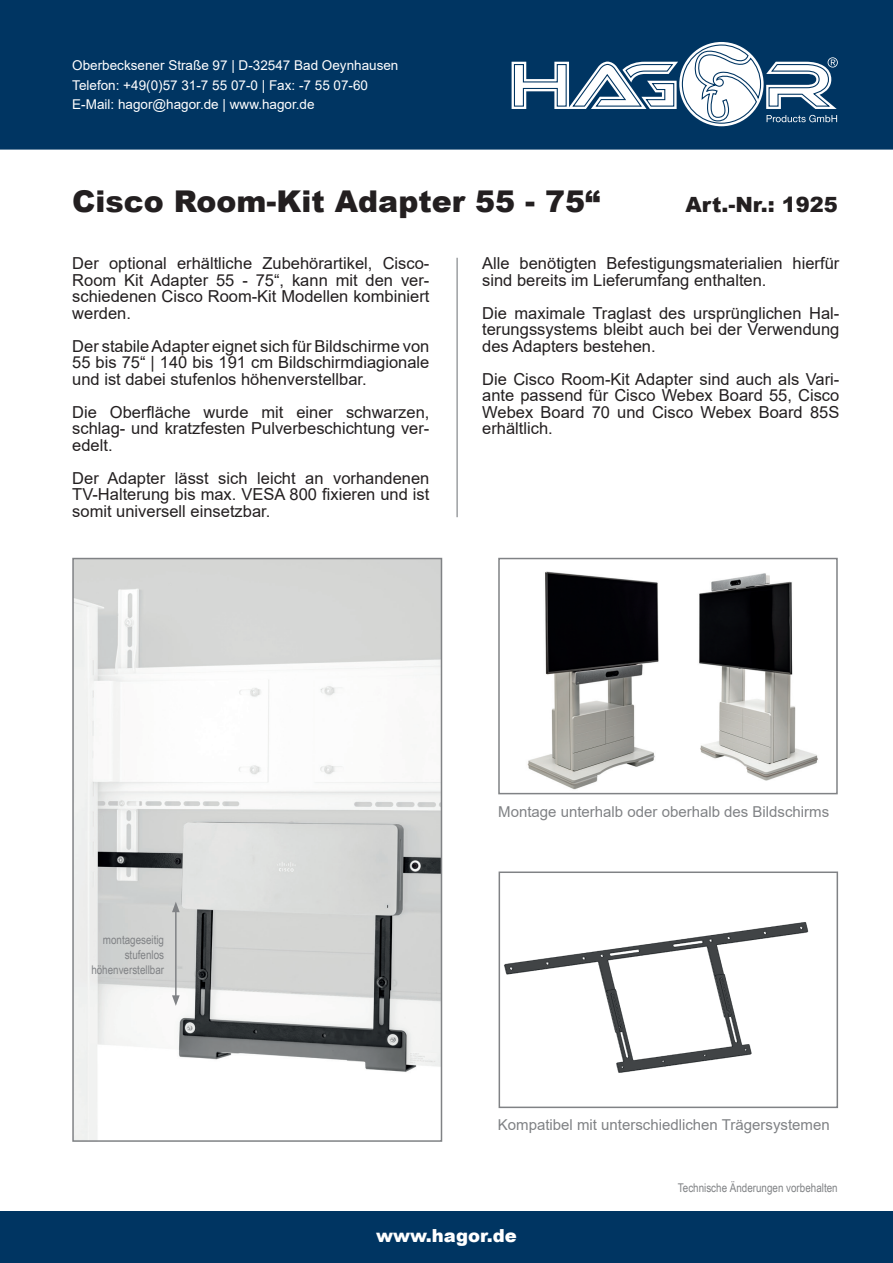
<style>
.page{position:relative;width:893px;height:1263px;background:#fff}
.page>*{position:absolute;margin:0;border:0;box-sizing:border-box;transform-origin:0 0}
.t1{font:900 30px "Arial";color:#231f20}
.t2{font:900 21px "Arial";color:#231f20}
.t3{font:900 18px "Arial";color:#fff}
.t4{font:16.5px/16.5px "Arial";color:#231f20;text-align:justify}
.t5{font:15px "Arial";color:#808285}
.t6{font:13.5px/19.5px "Arial";color:#fff}
.t7{font:12px/15px "Arial Narrow";color:#808285;text-align:right}
</style>
<div class="page">
<div style="left:0;top:1212px;width:893px;height:51px;background:#003562"></div>
<div style="left:0;top:0;width:893px;height:150px;background:#003562"></div>
<svg style="left:502px;top:39px;width:357px;height:92px"></svg>
<hr style="left:456px;top:258px;width:2px;height:259px;background:#9d9fa2">
<img style="left:504px;top:922px;width:305px;height:151px">
<div style="left:499px;top:871px;width:339px;height:237px;border:2px solid #808285"></div>
<img style="left:75px;top:561px;width:364px;height:578px">
<div style="left:72px;top:558px;width:370px;height:584px;border:2px solid #808285"></div>
<img style="left:527px;top:571px;width:132px;height:219px">
<div style="left:498px;top:558px;width:340px;height:236px;border:2px solid #808285"></div>
<img style="left:699px;top:573px;width:119px;height:208px">
<hr style="left:175px;top:910px;width:2px;height:88px;background:#808285">
<svg style="left:172px;top:902px;width:8px;height:10px"></svg>
<svg style="left:172px;top:995px;width:8px;height:11px"></svg>
<p class="t6" style="left:72px;top:56px;width:328px">Oberbecksener Straße 97 | D-32547 Bad Oeynhausen<br>Telefon: +49(0)57 31-7 55 07-0 | Fax: -7 55 07-60<br>E-Mail: hagor@hagor.de | www.hagor.de</p>
<h1 class="t1" style="left:72px;top:179px;width:529px">Cisco Room-Kit Adapter 55 - 75“</h1>
<p class="t2" style="left:685px;top:190px;width:154px">Art.-Nr.: 1925</p>
<p class="t4" style="left:72px;top:255px;width:359px">Der optional erhältliche Zubehörartikel, Cisco-Room Kit Adapter 55 - 75“, kann mit den ver&shy;schiedenen Cisco Room-Kit Modellen kombiniert werden.</p>
<p class="t4" style="left:72px;top:338px;width:359px">Der stabile Adapter eignet sich für Bildschirme von 55 bis 75“ | 140 bis 191 cm Bildschirmdiagionale und ist dabei stufenlos höhenverstellbar.</p>
<p class="t4" style="left:72px;top:404px;width:359px">Die Oberfläche wurde mit einer schwarzen, schlag- und kratzfesten Pulverbeschichtung ver&shy;edelt.</p>
<p class="t4" style="left:72px;top:470px;width:359px">Der Adapter lässt sich leicht an vorhandenen TV-Halterung bis max. VESA 800 fixieren und ist somit universell einsetzbar.</p>
<p class="t4" style="left:482px;top:255px;width:359px">Alle benötigten Befestigungsmaterialien hierfür sind bereits im Lieferumfang enthalten.</p>
<p class="t4" style="left:482px;top:305px;width:359px">Die maximale Traglast des ursprünglichen Hal&shy;terungssystems bleibt auch bei der Verwendung des Adapters bestehen.</p>
<p class="t4" style="left:482px;top:371px;width:359px">Die Cisco Room-Kit Adapter sind auch als Vari&shy;ante passend für Cisco Webex Board 55, Cisco Webex Board 70 und Cisco Webex Board 85S erhältlich.</p>
<p class="t7" style="left:91px;top:932px;width:74px">montageseitig stufenlos höhenverstellbar</p>
<p class="t5" style="left:498px;top:801px;width:332px">Montage unterhalb oder oberhalb des Bildschirms</p>
<p class="t5" style="left:498px;top:1115px;width:333px">Kompatibel mit unterschiedlichen Trägersystemen</p>
<p class="t7" style="left:678px;top:1180px;width:161px">Technische Änderungen vorbehalten</p>
<p class="t3" style="left:376px;top:1222px;width:142px">www.hagor.de</p>
</div>
